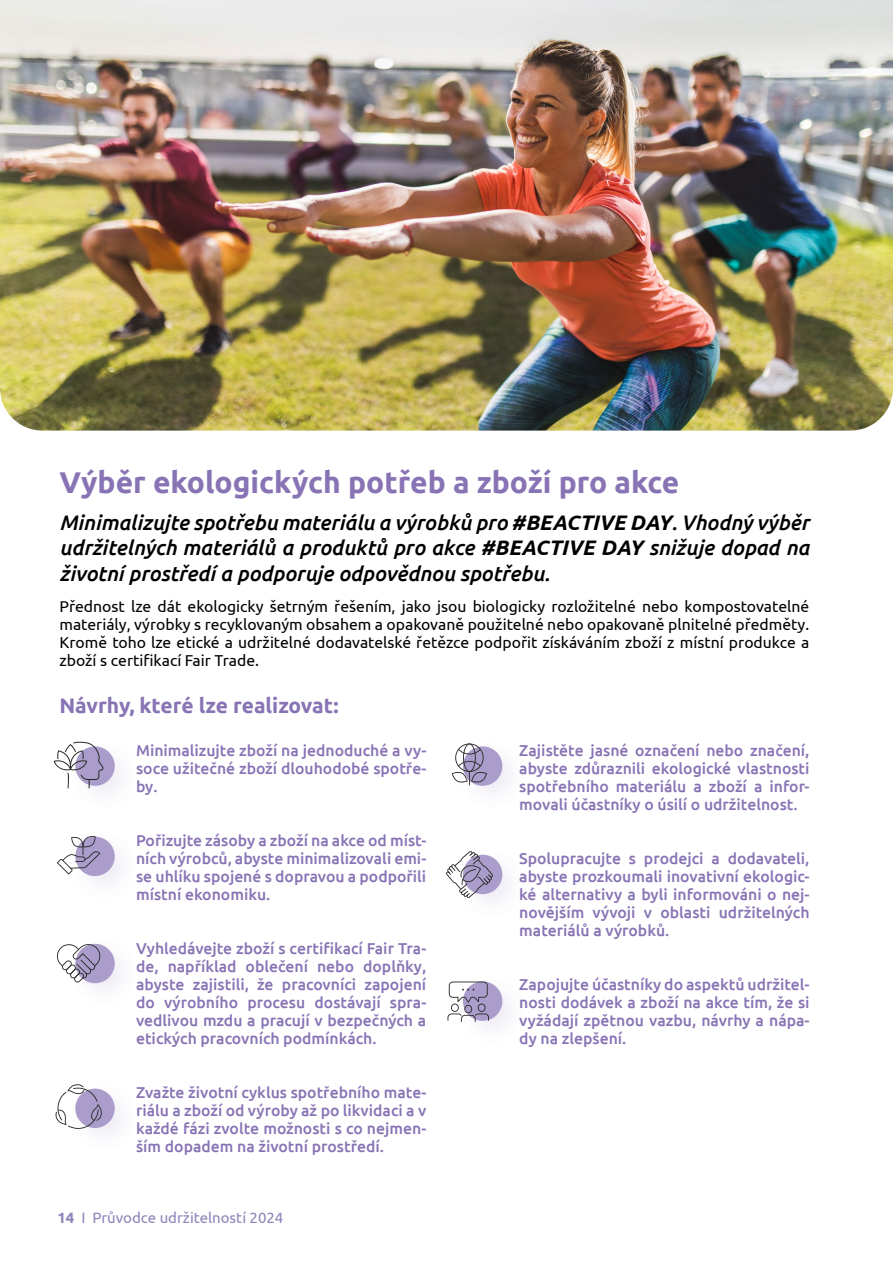
<style>
.page{position:relative;width:893px;height:1263px;background:#fff}
.page>*{position:absolute;margin:0;border:0;box-sizing:border-box;transform-origin:0 0}
.t1{font:700 30px "Ubuntu";color:#8874b5}
.t2{font:italic 500 21px/25.2px "Ubuntu";color:#000;text-align:justify}
.t3{font:700 21px "Ubuntu";letter-spacing:-.005em;color:#8874b5}
.t4{font:500 15.75px/18px "Ubuntu";color:#8874b5;text-align:justify}
.t5{font:15.75px/18px "Ubuntu";color:#000;text-align:justify}
.t6{font:15px "Ubuntu";color:#8d84b9}
.s1{font-weight:700}
</style>
<div class="page">
<img style="left:0;top:0;width:893px;height:431px">
<svg style="left:75px;top:746px;width:40px;height:40px"></svg>
<div style="left:463px;top:746px;width:39px;height:40px;background:#ab9dcb;border-radius:50%"></div>
<div style="left:75px;top:837px;width:40px;height:39px;background:#ab9dcb;border-radius:50%"></div>
<div style="left:463px;top:855px;width:39px;height:39px;background:#ab9dcb;border-radius:50%"></div>
<div style="left:75px;top:944px;width:40px;height:39px;background:#ab9dcb;border-radius:50%"></div>
<div style="left:463px;top:981px;width:39px;height:40px;background:#ab9dcb;border-radius:50%"></div>
<svg style="left:75px;top:1088px;width:40px;height:40px"></svg>
<svg style="left:54px;top:741px;width:50px;height:47px"></svg>
<svg style="left:57px;top:836px;width:43px;height:38px"></svg>
<svg style="left:57px;top:944px;width:43px;height:38px"></svg>
<svg style="left:55px;top:1084px;width:47px;height:45px"></svg>
<svg style="left:452px;top:743px;width:35px;height:42px"></svg>
<svg style="left:446px;top:851px;width:47px;height:47px"></svg>
<svg style="left:447px;top:981px;width:42px;height:41px"></svg>
<h1 class="t1" style="left:60px;top:464px;width:621px">Výběr ekologických potřeb a zboží pro akce</h1>
<h2 class="t2" style="left:60px;top:510px;width:751px">Minimalizujte spotřebu materiálu a výrobků pro <span class="s1">#BEACTIVE DAY</span>. Vhodný výběr udržitelných materiálů a produktů pro akce <span class="s1">#BEACTIVE DAY</span> snižuje dopad na životní prostředí a podporuje odpovědnou spotřebu.</h2>
<p class="t5" style="left:60px;top:597px;width:751px">Přednost lze dát ekologicky šetrným řešením, jako jsou biologicky rozložitelné nebo kompostovatelné materiály, výrobky s recyklovaným obsahem a opakovaně použitelné nebo opakovaně plnitelné předměty.<br>Kromě toho lze etické a udržitelné dodavatelské řetězce podpořit získáváním zboží z místní produkce a zboží s certifikací Fair Trade.</p>
<h2 class="t3" style="left:59px;top:693px;width:281px">Návrhy, které lze realizovat:</h2>
<p class="t4" style="left:136px;top:741px;width:292px">Minimalizujte zboží na jednoduché a vy&shy;soce užitečné zboží dlouhodobé spotře&shy;by.</p>
<p class="t4" style="left:136px;top:831px;width:292px">Pořizujte zásoby a zboží na akce od míst&shy;ních výrobců, abyste minimalizovali emi&shy;se uhlíku spojené s dopravou a podpořili místní ekonomiku.</p>
<p class="t4" style="left:136px;top:939px;width:292px">Vyhledávejte zboží s certifikací Fair Tra&shy;de, například oblečení nebo doplňky, abyste zajistili, že pracovníci zapojení do výrobního procesu dostávají spra&shy;vedlivou mzdu a pracují v bezpečných a etických pracovních podmínkách.</p>
<p class="t4" style="left:136px;top:1083px;width:292px">Zvažte životní cyklus spotřebního mate&shy;riálu a zboží od výroby až po likvidaci a v každé fázi zvolte možnosti s co nejmen&shy;ším dopadem na životní prostředí.</p>
<p class="t6" style="left:57px;top:1209px;width:228px"><span class="s1">14</span> I Průvodce udržitelností 2024</p>
<p class="t4" style="left:519px;top:741px;width:292px">Zajistěte jasné označení nebo značení, abyste zdůraznili ekologické vlastnosti spotřebního materiálu a zboží a infor&shy;movali účastníky o úsilí o udržitelnost.</p>
<p class="t4" style="left:519px;top:849px;width:292px">Spolupracujte s prodejci a dodavateli, abyste prozkoumali inovativní ekologic&shy;ké alternativy a byli informováni o nej&shy;novějším vývoji v oblasti udržitelných materiálů a výrobků.</p>
<p class="t4" style="left:519px;top:975px;width:292px">Zapojujte účastníky do aspektů udržitel&shy;nosti dodávek a zboží na akce tím, že si vyžádají zpětnou vazbu, návrhy a nápa&shy;dy na zlepšení.</p>
</div>
